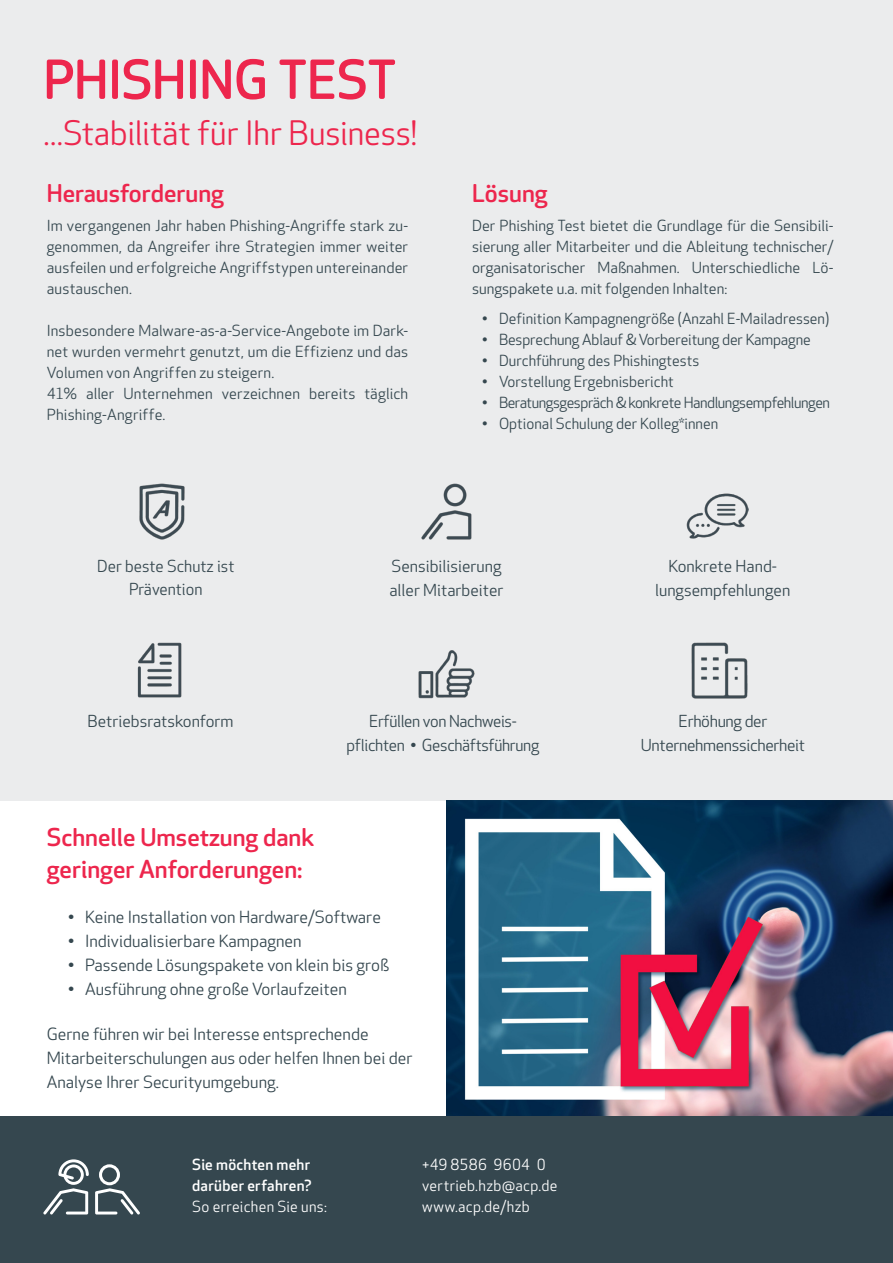
<style>
.page{position:relative;width:893px;height:1263px;background:#fff}
.page>*{position:absolute;margin:0;border:0;box-sizing:border-box;transform-origin:0 0}
.Copy_Large_White{font:500 52.5px "Apex Rounded";letter-spacing:-.005em;color:#ed264d}
.Copy_Large_White-2{font:33px "Apex Rounded";letter-spacing:-.005em;color:#ed264d}
.t1{font:500 24px "Apex Rounded";color:#ed264d}
.t2{font:16.5px/24px "Apex Rounded";color:#35474f}
.t3{font:16.2px/23.5px "Apex Rounded";color:#35474f;text-align:center}
.t4{font:16.2px/23.5px "Apex Rounded";letter-spacing:-.02em;color:#35474f;text-align:center}
.t5{font:15px/21px "Apex Rounded";color:#35474f;text-align:justify}
.t6{font:15px "Apex Rounded";letter-spacing:-.03em;color:#35474f}
.t7{font:500 15px/21px "Apex Rounded";letter-spacing:.02em;color:#fff}
.t8{font:15px "Apex Rounded";letter-spacing:.02em;color:#fff}
.s1{font-weight:400}
</style>
<div class="page">
<img style="left:446px;top:801px;width:447px;height:315px">
<div style="left:0;top:0;width:893px;height:801px;background:#ebeced"></div>
<div style="left:0;top:1116px;width:893px;height:147px;background:#35474f"></div>
<svg style="left:43px;top:1159px;width:46px;height:55px"></svg>
<svg style="left:95px;top:1188px;width:45px;height:26px"></svg>
<div style="left:99px;top:1164px;width:21px;height:21px;border:3px solid #fff;border-radius:50%"></div>
<img style="left:691px;top:642px;width:56px;height:56px">
<img style="left:418px;top:650px;width:57px;height:49px">
<img style="left:137px;top:642px;width:45px;height:56px">
<img style="left:421px;top:484px;width:51px;height:55px">
<img style="left:139px;top:484px;width:46px;height:55px">
<img style="left:687px;top:493px;width:62px;height:46px">
<p class="Copy_Large_White" style="left:44px;top:50px;width:354px">PHISHING TEST</p>
<p class="Copy_Large_White-2" style="left:44px;top:115px;width:375px">...Stabilität für Ihr Business!</p>
<p class="t1" style="left:47px;top:179px;width:179px">Herausforderung</p>
<p class="t5" style="left:47px;top:216px;width:363px">Im vergangenen Jahr haben Phishing-Angriffe stark zu&shy;genommen, da Angreifer ihre Strategien immer weiter ausfeilen und erfolgreiche Angriffstypen untereinander austauschen.</p>
<p class="t5" style="left:47px;top:321px;width:363px">Insbesondere Malware-as-a-Service-Angebote im Dark&shy;net wurden vermehrt genutzt, um die Effizienz und das Volumen von Angriffen zu steigern.</p>
<p class="t5" style="left:47px;top:384px;width:363px">41% aller Unternehmen verzeichnen bereits täglich<br>Phishing-Angriffe.</p>
<p class="t1" style="left:472px;top:179px;width:77px">Lösung</p>
<p class="t5" style="left:472px;top:216px;width:363px">Der Phishing Test bietet die Grundlage für die Sensibili&shy;sierung aller Mitarbeiter und die Ableitung technischer/ organisatorischer Maßnahmen. Unterschiedliche Lö&shy;sungspakete u.a. mit folgenden Inhalten:</p>
<p class="t5" style="left:482px;top:309px;width:349px">• Definition Kampagnengröße (Anzahl E-Mailadressen)</p>
<p class="t5" style="left:482px;top:330px;width:330px">• Besprechung Ablauf &amp; Vorbereitung der Kampagne</p>
<p class="t5" style="left:482px;top:351px;width:219px">• Durchführung des Phishingtests</p>
<p class="t5" style="left:482px;top:372px;width:193px">• Vorstellung Ergebnisbericht</p>
<p class="t6" style="left:482px;top:394px;width:350px">• Beratungsgespräch &amp; konkrete Handlungsempfehlungen</p>
<p class="t5" style="left:482px;top:414px;width:238px">• Optional Schulung der Kolleg*innen</p>
<p class="t3" style="left:97px;top:555px;width:139px">Der beste Schutz ist<br>Prävention</p>
<p class="t3" style="left:88px;top:710px;width:147px">Betriebsratskonform</p>
<p class="t3" style="left:389px;top:555px;width:116px;text-align:left">Sensibilisierung aller Mitarbeiter</p>
<p class="t4" style="left:347px;top:710px;width:194px">Erfüllen von Nachweis&shy;pflichten • Geschäftsführung</p>
<p class="t1" style="left:47px;top:824px;width:269px">Schnelle Umsetzung dank</p>
<p class="t1" style="left:47px;top:855px;width:257px">geringer Anforderungen:</p>
<p class="t2" style="left:68px;top:905px;width:314px">• Keine Installation von Hardware/Software</p>
<p class="t2" style="left:68px;top:929px;width:235px">• Individualisierbare Kampagnen</p>
<p class="t2" style="left:68px;top:953px;width:323px">• Passende Lösungspakete von klein bis groß</p>
<p class="t2" style="left:68px;top:977px;width:280px">• Ausführung ohne große Vorlaufzeiten</p>
<p class="t2" style="left:47px;top:1022px;width:367px">Gerne führen wir bei Interesse entsprechende<br>Mitarbeiterschulungen aus oder helfen Ihnen bei der<br>Analyse Ihrer Securityumgebung.</p>
<p class="t7" style="left:192px;top:1154px;width:136px">Sie möchten mehr darüber erfahren?<br><span class="s1">So erreichen Sie uns:</span></p>
<p class="t8" style="left:422px;top:1156px;width:125px">+49 8586 9604 0</p>
<p class="t8" style="left:422px;top:1177px;width:137px">vertrieb.hzb@acp.de</p>
<p class="t8" style="left:422px;top:1198px;width:109px">www.acp.de/hzb</p>
<p class="t3" style="left:655px;top:555px;width:137px">Konkrete Hand&shy;lungsempfehlungen</p>
<p class="t4" style="left:641px;top:710px;width:166px">Erhöhung der<br>Unternehmenssicherheit</p>
</div>
